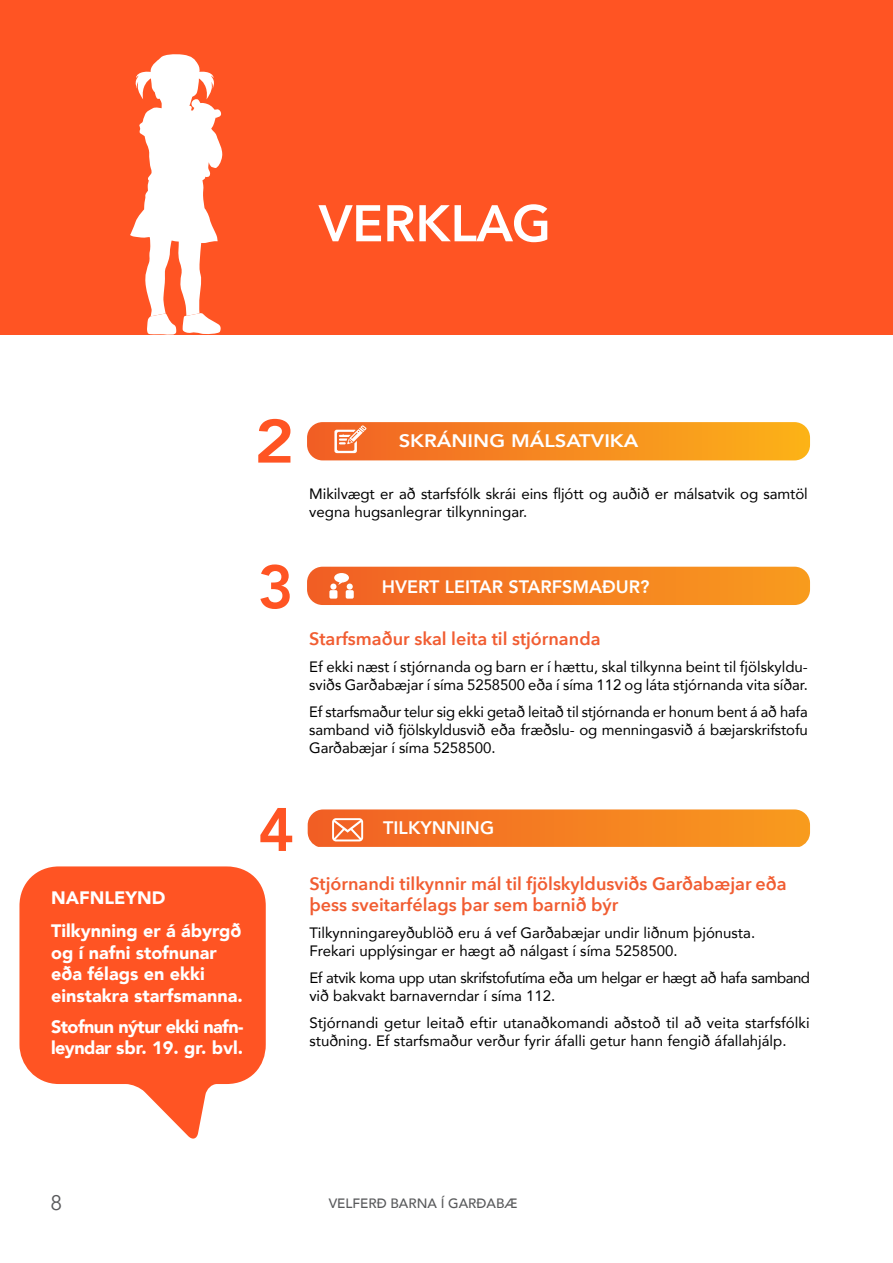
<style>
.page{position:relative;width:893px;height:1263px;background:#fff}
.page>*{position:absolute;margin:0;border:0;box-sizing:border-box;transform-origin:0 0}
.t1{font:800 60.75px "Avenir";color:#ff5423}
.t2{font:800 60.75px "Avenir";color:#ff5423;scale:1.12 1}
.t3{font:600 51px "Avenir Next";color:#fff}
.t4{font:21px "Avenir";color:#58595b}
.t5{font:800 18.15px "Avenir";color:#fff;scale:1.12 1}
.t6{font:800 18.15px "Avenir";color:#fff}
.t7{font:600 18px/21.6px "Avenir Next";color:#f15d32}
.t8{font:900 18px/21.6px "Avenir";color:#fff}
.t9{font:900 18px/21.6px "Avenir";letter-spacing:-.03em;color:#fff}
.t10{font:800 18px "Avenir";color:#fff}
.t11{font:15px/18px "Avenir";color:#000}
.t12{font:15px/18px "Avenir";letter-spacing:-.03em;color:#000}
.t13{font:500 13.5px "Avenir";color:#58595b}
</style>
<div class="page">
<svg style="left:307px;top:567px;width:503px;height:38px;background:#f58127"></svg>
<div style="left:0;top:0;width:893px;height:334px;background:#ff5423"></div>
<svg style="left:307px;top:422px;width:503px;height:38px;background:#f68d26"></svg>
<svg style="left:130px;top:54px;width:93px;height:281px"></svg>
<svg style="left:19px;top:866px;width:247px;height:273px;fill:#ff5423"></svg>
<svg style="left:308px;top:809px;width:502px;height:38px;background:#f5832a"></svg>
<h2 class="t3" style="left:319px;top:180px;width:234px">VERKLAG</h2>
<h1 class="t2" style="left:254px;top:394px;width:37px">2</h1>
<h1 class="t1" style="left:258px;top:540px;width:38px">3</h1>
<p class="t5" style="left:399px;top:427px;width:216px">SKRÁNING MÁLSATVIKA</p>
<p class="t11" style="left:309px;top:484px;width:500px">Mikilvægt er að starfsfólk skrái eins fljótt og auðið er málsatvik og samtöl vegna hugsanlegrar tilkynningar.</p>
<p class="t10" style="left:382px;top:573px;width:269px">HVERT LEITAR STARFSMAÐUR?</p>
<p class="t7" style="left:309px;top:628px;width:293px">Starfsmaður skal leita til stjórnanda</p>
<p class="t11" style="left:309px;top:658px;width:500px">Ef ekki næst í stjórnanda og barn er í hættu, skal tilkynna beint til fjölskyldu&shy;sviðs Garðabæjar í síma 5258500 eða í síma 112 og láta stjórnanda vita síðar.</p>
<p class="t11" style="left:309px;top:703px;width:500px;text-align:justify">Ef starfsmaður telur sig ekki getað leitað til stjórnanda er honum bent á að hafa samband við fjölskyldusvið eða fræðslu- og menningasvið á bæjarskrifstofu Garðabæjar í síma 5258500.</p>
<p class="t8" style="left:51px;top:880px;width:192px;line-height:33.6px">NAFNLEYND<br>Tilkynning er á ábyrgð</p>
<p class="t8" style="left:51px;top:941px;width:193px">og í nafni stofnunar eða félags en ekki einstakra starfsmanna.</p>
<p class="t9" style="left:51px;top:1015px;width:194px">Stofnun nýtur ekki nafn&shy;leyndar sbr. 19. gr. bvl.</p>
<h1 class="t1" style="left:258px;top:782px;width:37px">4</h1>
<p class="t6" style="left:383px;top:814px;width:112px">TILKYNNING</p>
<p class="t7" style="left:309px;top:872px;width:479px">Stjórnandi tilkynnir mál til fjölskyldusviðs Garðabæjar eða þess sveitarfélags þar sem barnið býr</p>
<p class="t11" style="left:309px;top:924px;width:447px">Tilkynningareyðublöð eru á vef Garðabæjar undir liðnum þjónusta.<br>Frekari upplýsingar er hægt að nálgast í síma 5258500.</p>
<p class="t12" style="left:309px;top:969px;width:502px">Ef atvik koma upp utan skrifstofutíma eða um helgar er hægt að hafa samband við bakvakt barnaverndar í síma 112.</p>
<p class="t11" style="left:309px;top:1014px;width:502px">Stjórnandi getur leitað eftir utanaðkomandi aðstoð til að veita starfsfólki stuðning. Ef starfsmaður verður fyrir áfalli getur hann fengið áfallahjálp.</p>
<h3 class="t4" style="left:51px;top:1190px;width:13px">8</h3>
<p class="t13" style="left:329px;top:1192px;width:190px">VELFERÐ BARNA Í GARÐABÆ</p>
</div>
